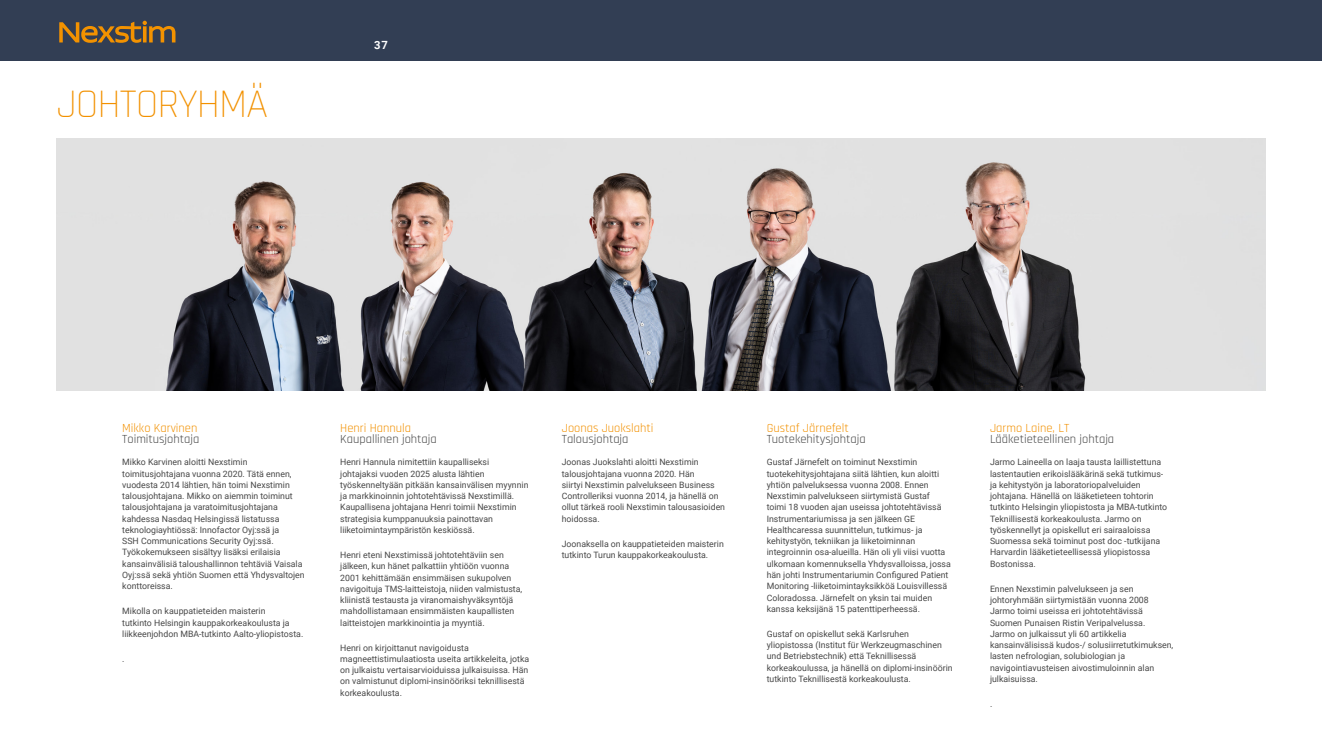
<style>
.page{position:relative;width:1322px;height:745px;background:#fff}
.page>*{position:absolute;margin:0;border:0;box-sizing:border-box;transform-origin:0 0}
.t1{font:300 41px "Rajdhani";letter-spacing:-.025em;color:#f29100}
.t2{font:12.5px "Rajdhani";color:#484848}
.t3{font:12.5px "Rajdhani";color:#f29100}
.t4{font:700 11.25px "Roboto";color:#fff}
.t5{font:8.75px/11.2px "Roboto";color:#484848}
</style>
<div class="page">
<img style="left:57px;top:138px;width:1208px;height:252px">
<div style="left:0;top:0;width:1322px;height:60px;background:#323e54"></div>
<svg style="left:59px;top:21px;width:116px;height:22px"></svg>
<h1 class="t1" style="left:57px;top:81px;width:213px">JOHTORYHMÄ</h1>
<p class="t4" style="left:374px;top:37px;width:15px">37</p>
<h2 class="t3" style="left:122px;top:420px;width:77px">Mikko Karvinen</h2>
<h2 class="t2" style="left:122px;top:432px;width:79px">Toimitusjohtaja</h2>
<p class="t5" style="left:122px;top:456px;width:184px">Mikko Karvinen aloitti Nexstimin toimitusjohtajana vuonna 2020. Tätä ennen, vuodesta 2014 lähtien, hän toimi Nexstimin talousjohtajana. Mikko on aiemmin toiminut talousjohtajana ja varatoimitusjohtajana kahdessa Nasdaq Helsingissä listatussa teknologiayhtiössä: Innofactor Oyj:ssä ja<br>SSH Communications Security Oyj:ssä.<br>Työkokemukseen sisältyy lisäksi erilaisia kansainvälisiä taloushallinnon tehtäviä Vaisala Oyj:ssä sekä yhtiön Suomen että Yhdysvaltojen konttoreissa.</p>
<p class="t5" style="left:122px;top:605px;width:183px">Mikolla on kauppatieteiden maisterin<br>tutkinto Helsingin kauppakorkeakoulusta ja liikkeenjohdon MBA-tutkinto Aalto-yliopistosta.</p>
<p class="t5" style="left:122px;top:652px;width:4px">.</p>
<h2 class="t3" style="left:340px;top:420px;width:72px">Henri Hannula</h2>
<h2 class="t2" style="left:340px;top:432px;width:98px">Kaupallinen johtaja</h2>
<p class="t5" style="left:340px;top:456px;width:190px">Henri Hannula nimitettiin kaupalliseksi johtajaksi vuoden 2025 alusta lähtien työskenneltyään pitkään kansainvälisen myynnin ja markkinoinnin johtotehtävissä Nexstimillä.<br>Kaupallisena johtajana Henri toimii Nexstimin strategisia kumppanuuksia painottavan liiketoimintaympäristön keskiössä.</p>
<p class="t5" style="left:340px;top:548px;width:183px">Henri eteni Nexstimissä johtotehtäviin sen jälkeen, kun hänet palkattiin yhtiöön vuonna 2001 kehittämään ensimmäisen sukupolven navigoituja TMS-laitteistoja, niiden valmistusta, kliinistä testausta ja viranomaishyväksyntöjä mahdollistamaan ensimmäisten kaupallisten laitteistojen markkinointia ja myyntiä.</p>
<p class="t5" style="left:340px;top:641px;width:190px">Henri on kirjoittanut navigoidusta magneettistimulaatiosta useita artikkeleita, jotka on julkaistu vertaisarvioiduissa julkaisuissa. Hän on valmistunut diplomi-insinööriksi teknillisestä korkeakoulusta.</p>
<h2 class="t3" style="left:562px;top:420px;width:93px">Joonas Juokslahti</h2>
<h2 class="t2" style="left:562px;top:432px;width:68px">Talousjohtaja</h2>
<p class="t5" style="left:562px;top:456px;width:165px">Joonas Juokslahti aloitti Nexstimin talousjohtajana vuonna 2020. Hän<br>siirtyi Nexstimin palvelukseen Business Controlleriksi vuonna 2014, ja hänellä on ollut tärkeä rooli Nexstimin talousasioiden hoidossa.</p>
<p class="t5" style="left:562px;top:537px;width:164px">Joonaksella on kauppatieteiden maisterin tutkinto Turun kauppakorkeakoulusta.</p>
<h2 class="t3" style="left:767px;top:420px;width:84px">Gustaf Järnefelt</h2>
<h2 class="t2" style="left:767px;top:432px;width:100px">Tuotekehitysjohtaja</h2>
<p class="t5" style="left:767px;top:456px;width:186px">Gustaf Järnefelt on toiminut Nexstimin tuotekehitysjohtajana siitä lähtien, kun aloitti yhtiön palveluksessa vuonna 2008. Ennen Nexstimin palvelukseen siirtymistä Gustaf toimi 18 vuoden ajan useissa johtotehtävissä Instrumentariumissa ja sen jälkeen GE Healthcaressa suunnittelun, tutkimus- ja kehitystyön, tekniikan ja liiketoiminnan integroinnin osa-alueilla. Hän oli yli viisi vuotta ulkomaan komennuksella Yhdysvalloissa, jossa hän johti Instrumentariumin Configured Patient Monitoring -liiketoimintayksikköä Louisvillessä Coloradossa. Järnefelt on yksin tai muiden kanssa keksijänä 15 patenttiperheessä.</p>
<p class="t5" style="left:767px;top:627px;width:187px">Gustaf on opiskellut sekä Karlsruhen yliopistossa (Institut für Werkzeugmaschinen und Betriebstechnik) että Teknillisessä korkeakoulussa, ja hänellä on diplomi-insinöörin tutkinto Teknillisestä korkeakoulusta.</p>
<h2 class="t3" style="left:990px;top:420px;width:81px">Jarmo Laine, LT</h2>
<h2 class="t2" style="left:990px;top:432px;width:126px">Lääketieteellinen johtaja</h2>
<p class="t5" style="left:990px;top:456px;width:179px">Jarmo Laineella on laaja tausta laillistettuna lastentautien erikoislääkärinä sekä tutkimus&shy;ja kehitystyön ja laboratoriopalveluiden johtajana. Hänellä on lääketieteen tohtorin tutkinto Helsingin yliopistosta ja MBA-tutkinto Teknillisestä korkeakoulusta. Jarmo on työskennellyt ja opiskellut eri sairaaloissa Suomessa sekä toiminut post doc -tutkijana Harvardin lääketieteellisessä yliopistossa Bostonissa.</p>
<p class="t5" style="left:990px;top:582px;width:185px">Ennen Nexstimin palvelukseen ja sen johtoryhmään siirtymistään vuonna 2008<br>Jarmo toimi useissa eri johtotehtävissä Suomen Punaisen Ristin Veripalvelussa.<br>Jarmo on julkaissut yli 60 artikkelia kansainvälisissä kudos-/ solusiirretutkimuksen, lasten nefrologian, solubiologian ja navigointiavusteisen aivostimuloinnin alan julkaisuissa.</p>
<p class="t5" style="left:990px;top:697px;width:4px">.</p>
</div>
